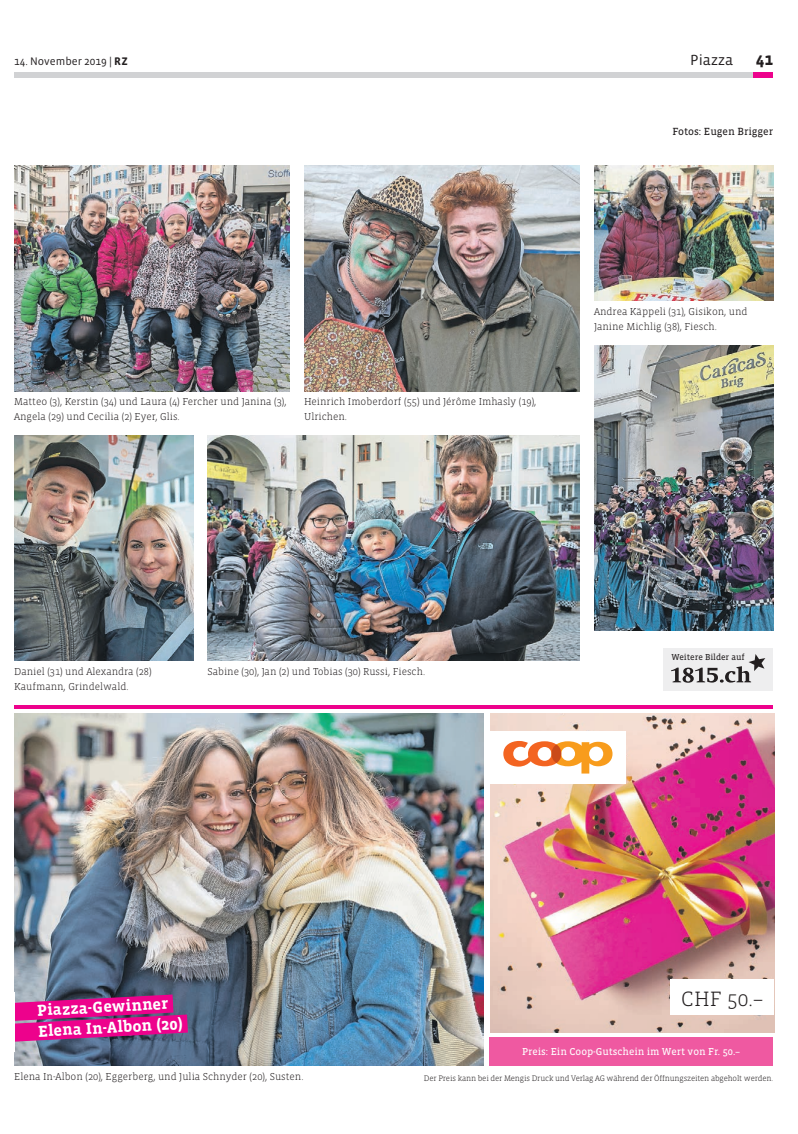
<style>
.page{position:relative;width:798px;height:1134px;background:#fff}
.page>*{position:absolute;margin:0;border:0;box-sizing:border-box;transform-origin:0 0}
.t1{font:300 21.25px "Vista Slab OT";color:#231f20}
.t2{font:700 17.5px "Vista Sans OT";color:#231f20}
.t3{font:700 16.25px/20.8px "Vista Slab OT";color:#fff}
.t4{font:15px "Vista Sans OT";color:#231f20}
.t5{font:11.25px "Vista Sans OT";color:#231f20}
.t6{font:10.62px "Vista Slab OT";color:#231f20}
.t7{font:300 10.25px/15px "Vista Slab OT";color:#231f20}
.t8{font:10.25px "Vista Slab OT";color:#fff}
.t9{font:8.75px "Vista Slab OT";color:#231f20}
.t10{font:300 8.12px "Vista Slab OT";letter-spacing:-.02em;color:#231f20}
.s1{font-weight:700}
</style>
<div class="page">
<div style="left:14px;top:72px;width:744px;height:5px;background:#d1d2d4"></div>
<div style="left:753px;top:72px;width:19px;height:5px;background:#ed028c"></div>
<img style="left:14px;top:713px;width:469px;height:352px">
<svg style="left:14px;top:994px;width:174px;height:48px;background:#c32088"></svg>
<hr style="left:14px;top:705px;width:758px;height:4px;background:#ed028c">
<div style="left:489px;top:1037px;width:283px;height:28px;background:#ef59a1"></div>
<img style="left:14px;top:165px;width:276px;height:227px">
<img style="left:304px;top:165px;width:275px;height:227px">
<img style="left:594px;top:165px;width:178px;height:135px">
<img style="left:594px;top:345px;width:178px;height:285px">
<img style="left:14px;top:435px;width:179px;height:225px">
<img style="left:207px;top:435px;width:372px;height:225px">
<div style="left:663px;top:648px;width:109px;height:42px;background:#eeeeef"></div>
<svg style="left:671px;top:654px;width:94px;height:29px"></svg>
<img style="left:490px;top:713px;width:283px;height:319px">
<div style="left:490px;top:731px;width:135px;height:53px;background:#fff"></div>
<div style="left:670px;top:979px;width:103px;height:35px;background:#fff"></div>
<svg style="left:503px;top:741px;width:109px;height:32px"></svg>
<div style="left:551px;top:744px;width:10px;height:19px;background:#ca4a1a;border-radius:50%"></div>
<p class="t5" style="left:14px;top:55px;width:115px">14. November 2019 | <span class="s1">RZ</span></p>
<p class="t4" style="left:689px;top:52px;width:45px">Piazza</p>
<p class="t2" style="left:755px;top:50px;width:19px">41</p>
<p class="t6" style="left:672px;top:126px;width:102px">Fotos: Eugen Brigger</p>
<p class="t7" style="left:14px;top:394px;width:274px">Matteo (3), Kerstin (34) und Laura (4) Fercher und Janina (3),<br>Angela (29) und Cecilia (2) Eyer, Glis.</p>
<p class="t7" style="left:304px;top:394px;width:234px">Heinrich Imoberdorf (55) und Jérôme Imhasly (19),<br>Ulrichen.</p>
<p class="t7" style="left:594px;top:304px;width:155px">Andrea Käppeli (31), Gisikon, und<br>Janine Michlig (38), Fiesch.</p>
<p class="t7" style="left:14px;top:664px;width:139px">Daniel (31) und Alexandra (28)<br>Kaufmann, Grindelwald.</p>
<p class="t7" style="left:207px;top:664px;width:219px">Sabine (30), Jan (2) und Tobias (30) Russi, Fiesch.</p>
<p class="t9" style="left:671px;top:653px;width:75px">Weitere Bilder auf</p>
<p class="t3" style="left:37px;top:1000px;width:146px;rotate:-3deg">Piazza-Gewinner<br>Elena In-Albon (20)</p>
<p class="t1" style="left:681px;top:987px;width:84px">CHF 50.–</p>
<p class="t7" style="left:14px;top:1069px;width:291px">Elena In-Albon (20), Eggerberg, und Julia Schnyder (20), Susten.</p>
<p class="t8" style="left:522px;top:1047px;width:220px">Preis: Ein Coop-Gutschein im Wert von Fr. 50.–</p>
<p class="t10" style="left:423px;top:1074px;width:350px">Der Preis kann bei der Mengis Druck und Verlag AG während der Öffnungszeiten abgeholt werden.</p>
</div>
